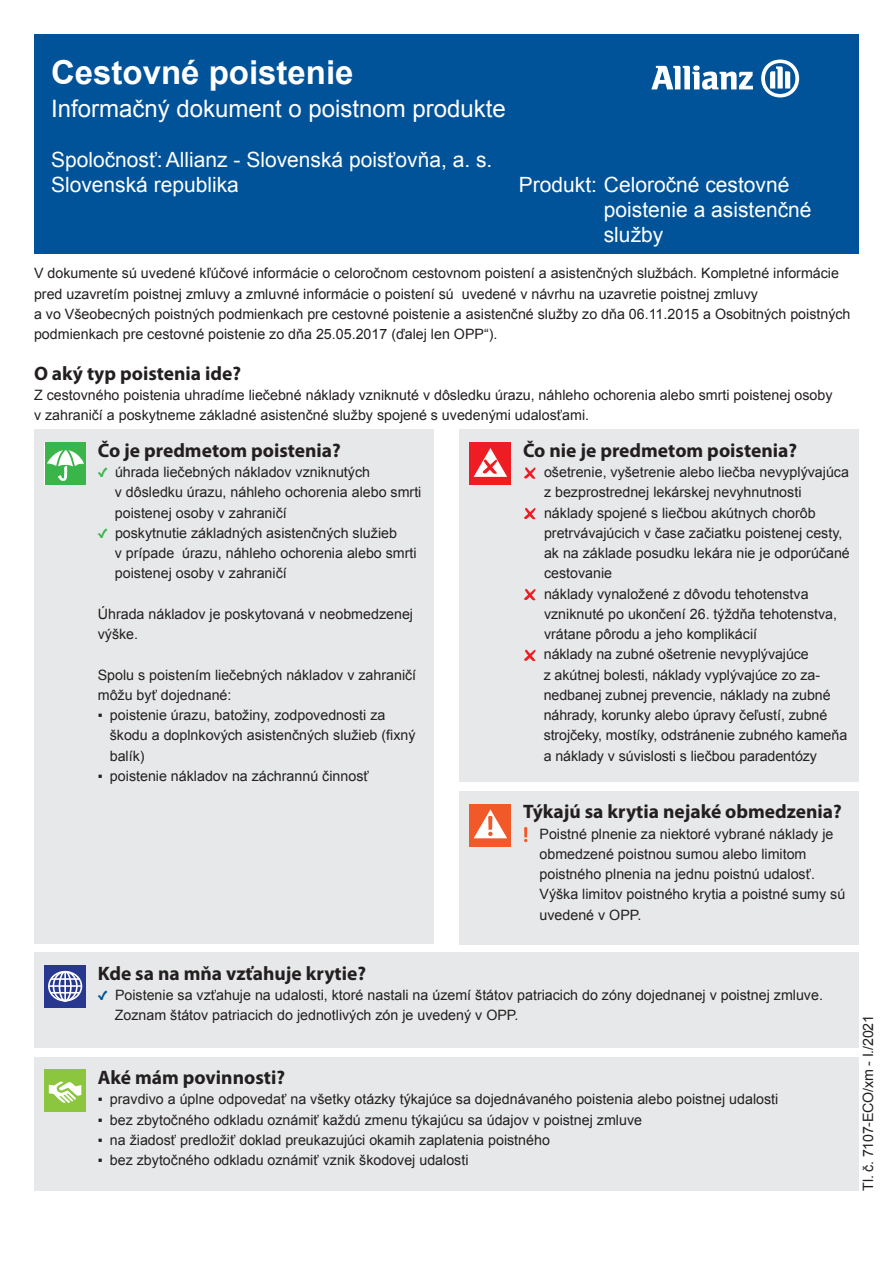
<style>
.page{position:relative;width:893px;height:1263px;background:#fff}
.page>*{position:absolute;margin:0;border:0;box-sizing:border-box;transform-origin:0 0}
.t1{font:700 33px "Arial";color:#fff}
.t2{font:24px "Arial";color:#fff}
.t3{font:21px/25.2px "Arial";color:#fff}
.t4{font:700 19.5px "Myriad Pro";color:#231f20}
.t5{font:14.25px/20.2px "Arial";color:#231f20}
.s1{font-family:"Allianz Neo";font-weight:700;color:#3ab54a}
.s2{font-family:"Allianz Neo";font-weight:700;color:#015399}
</style>
<div class="page">
<div style="left:34px;top:34px;width:825px;height:219px;background:#015399"></div>
<div style="left:34px;top:429px;width:400px;height:515px;background:#e7e8e9"></div>
<div style="left:34px;top:952px;width:825px;height:96px;background:#e7e8e9"></div>
<div style="left:459px;top:429px;width:400px;height:353px;background:#e7e8e9"></div>
<div style="left:459px;top:791px;width:400px;height:153px;background:#e7e8e9"></div>
<div style="left:45px;top:442px;width:41px;height:43px;background:#3ab54a"></div>
<svg style="left:47px;top:445px;width:37px;height:36px"></svg>
<svg style="left:45px;top:965px;width:41px;height:43px"></svg>
<div style="left:48px;top:971px;width:34px;height:30px;border:2px solid #fff;border-radius:50%"></div>
<div style="left:53px;top:971px;width:25px;height:30px;border:2px solid #fff;border-radius:50%"></div>
<div style="left:59px;top:971px;width:13px;height:30px;border:2px solid #fff;border-radius:50%"></div>
<hr style="left:64px;top:972px;width:2px;height:29px;background:#fff">
<hr style="left:51px;top:978px;width:29px;height:2px;background:#fff">
<svg style="left:51px;top:992px;width:29px;height:1px"></svg>
<hr style="left:49px;top:985px;width:32px;height:2px;background:#fff">
<div style="left:34px;top:1057px;width:825px;height:134px;background:#e7e8e9"></div>
<div style="left:45px;top:1069px;width:41px;height:43px;background:#8bc63e"></div>
<svg style="left:49px;top:1081px;width:33px;height:22px"></svg>
<div style="left:470px;top:442px;width:41px;height:43px;background:#ee1d23"></div>
<svg style="left:474px;top:448px;width:33px;height:29px"></svg>
<div style="left:470px;top:804px;width:41px;height:42px;background:#f15929"></div>
<svg style="left:474px;top:809px;width:33px;height:29px"></svg>
<svg style="left:524px;top:467px;width:11px;height:12px"></svg>
<svg style="left:524px;top:508px;width:11px;height:11px"></svg>
<svg style="left:524px;top:589px;width:11px;height:11px"></svg>
<svg style="left:524px;top:650px;width:11px;height:11px"></svg>
<svg style="left:524px;top:827px;width:3px;height:15px"></svg>
<svg style="left:651px;top:65px;width:102px;height:25px"></svg>
<svg style="left:761px;top:60px;width:38px;height:37px"></svg>
<h1 class="t1" style="left:51px;top:54px;width:304px">Cestovné poistenie</h1>
<h2 class="t2" style="left:51px;top:95px;width:456px">Informačný dokument o poistnom produkte</h2>
<h3 class="t3" style="left:51px;top:147px;width:443px">Spoločnosť:Allianz - Slovenská poisťovňa, a. s.<br>Slovenská republika</h3>
<h3 class="t3" style="left:604px;top:172px;width:209px;text-indent:-85px">Produkt: Celoročné cestovné poistenie a asistenčné služby</h3>
<p class="t5" style="left:34px;top:263px;width:818px">V dokumente sú uvedené kľúčové informácie o celoročnom cestovnom poistení a asistenčných službách. Kompletné informácie pred uzavretím poistnej zmluvy a zmluvné informácie o poistení sú uvedené v návrhu na uzavretie poistnej zmluvy<br>a vo Všeobecných poistných podmienkach pre cestovné poistenie a asistenčné služby zo dňa 06.11.2015 a Osobitných poistných podmienkach pre cestovné poistenie zo dňa 25.05.2017 (ďalej len OPP“).</p>
<h3 class="t4" style="left:34px;top:366px;width:209px">O aký typ poistenia ide?</h3>
<p class="t5" style="left:34px;top:385px;width:800px">Z cestovného poistenia uhradíme liečebné náklady vzniknuté v dôsledku úrazu, náhleho ochorenia alebo smrti poistenej osoby v zahraničí a poskytneme základné asistenčné služby spojené s uvedenými udalosťami.</p>
<h3 class="t4" style="left:98px;top:443px;width:245px">Čo je predmetom poistenia?</h3>
<p class="t5" style="left:115px;top:462px;width:308px;text-indent:-17px"><span class="s1">✓</span> úhrada liečebných nákladov vzniknutých<br>v dôsledku úrazu, náhleho ochorenia alebo smrti poistenej osoby v zahraničí</p>
<p class="t5" style="left:115px;top:523px;width:303px;text-indent:-17px"><span class="s1">✓</span> poskytnutie základných asistenčných služieb<br>v prípade úrazu, náhleho ochorenia alebo smrti poistenej osoby v zahraničí</p>
<p class="t5" style="left:98px;top:604px;width:317px">Úhrada nákladov je poskytovaná v neobmedzenej výške.</p>
<p class="t5" style="left:98px;top:665px;width:320px">Spolu s poistením liečebných nákladov v zahraničí môžu byť dojednané:</p>
<p class="t5" style="left:110px;top:705px;width:307px;text-indent:-12px">▪ poistenie úrazu, batožiny, zodpovednosti za škodu a doplnkových asistenčných služieb (fixný balík)</p>
<p class="t5" style="left:98px;top:766px;width:273px">▪ poistenie nákladov na záchrannú činnosť</p>
<h3 class="t4" style="left:523px;top:443px;width:276px">Čo nie je predmetom poistenia?</h3>
<p class="t5" style="left:544px;top:462px;width:308px">ošetrenie, vyšetrenie alebo liečba nevyplývajúca z bezprostrednej lekárskej nevyhnutnosti náklady spojené s liečbou akútnych chorôb pretrvávajúcich v čase začiatku poistenej cesty, ak na základe posudku lekára nie je odporúčané cestovanie<br>náklady vynaložené z dôvodu tehotenstva vzniknuté po ukončení 26. týždňa tehotenstva, vrátane pôrodu a jeho komplikácií<br>náklady na zubné ošetrenie nevyplývajúce<br>z akútnej bolesti, náklady vyplývajúce zo za&shy;nedbanej zubnej prevencie, náklady na zubné náhrady, korunky alebo úpravy čeľustí, zubné strojčeky, mostíky, odstránenie zubného kameňa a náklady v súvislosti s liečbou paradentózy</p>
<h3 class="t4" style="left:523px;top:804px;width:320px">Týkajú sa krytia nejaké obmedzenia?</h3>
<p class="t5" style="left:539px;top:823px;width:307px">Poistné plnenie za niektoré vybrané náklady je obmedzené poistnou sumou alebo limitom poistného plnenia na jednu poistnú udalosť.<br>Výška limitov poistného krytia a poistné sumy sú uvedené v OPP.</p>
<h3 class="t4" style="left:98px;top:966px;width:270px">Kde sa na mňa vzťahuje krytie?</h3>
<p class="t5" style="left:115px;top:985px;width:710px;text-indent:-17px"><span class="s2">✓</span> Poistenie sa vzťahuje na udalosti, ktoré nastali na území štátov patriacich do zóny dojednanej v poistnej zmluve.<br>Zoznam štátov patriacich do jednotlivých zón je uvedený v OPP.</p>
<h3 class="t4" style="left:98px;top:1070px;width:189px">Aké mám povinnosti?</h3>
<p class="t5" style="left:98px;top:1089px;width:682px">▪ pravdivo a úplne odpovedať na všetky otázky týkajúce sa dojednávaného poistenia alebo poistnej udalosti</p>
<p class="t5" style="left:98px;top:1109px;width:546px">▪ bez zbytočného odkladu oznámiť každú zmenu týkajúcu sa údajov v poistnej zmluve</p>
<p class="t5" style="left:98px;top:1130px;width:454px">▪ na žiadosť predložiť doklad preukazujúci okamih zaplatenia poistného</p>
<p class="t5" style="left:98px;top:1150px;width:372px">▪ bez zbytočného odkladu oznámiť vznik škodovej udalosti</p>
<p class="t5" style="left:858px;top:1191px;width:177px;rotate:-90deg">Tl. č. 7107-ECO/xm - I./2021</p>
</div>
